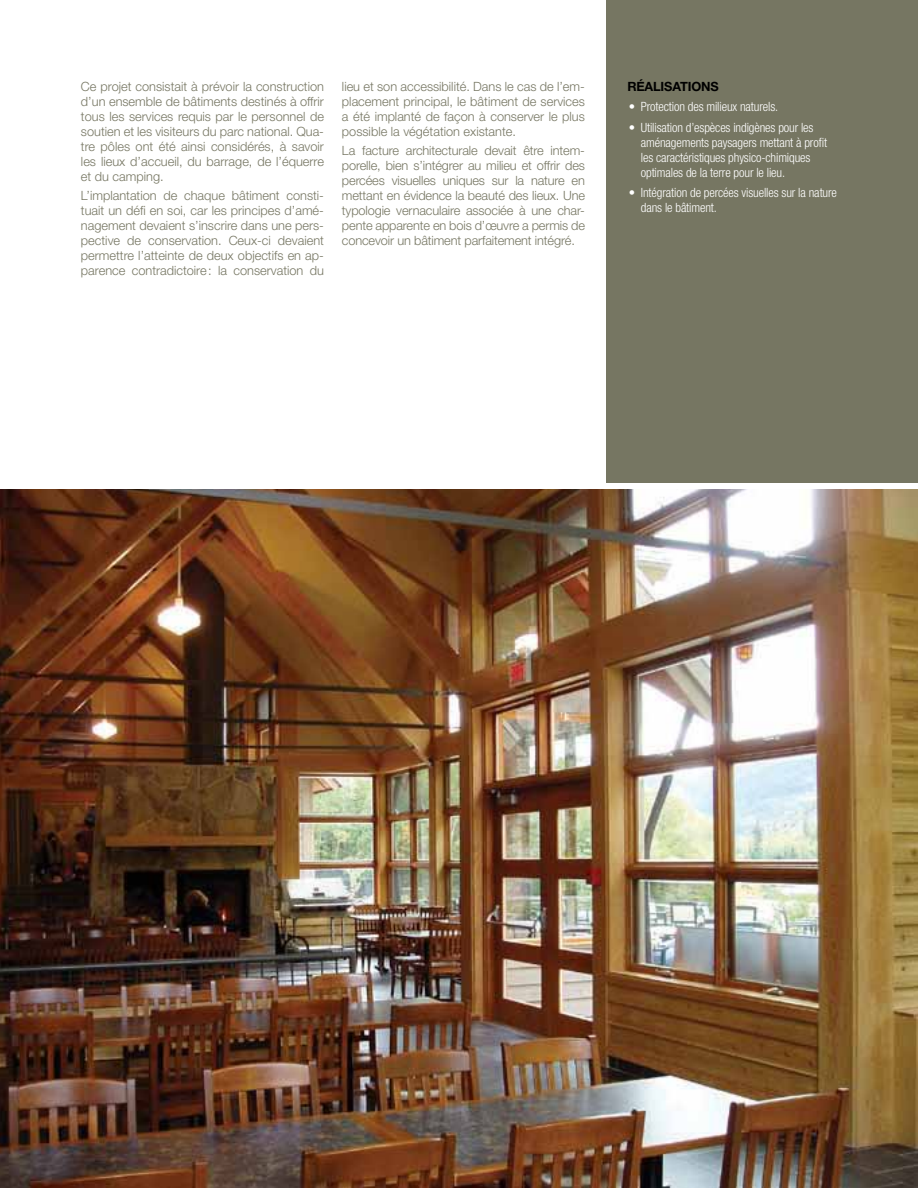
<style>
.page{position:relative;width:918px;height:1188px;background:#fff}
.page>*{position:absolute;margin:0;border:0;box-sizing:border-box;transform-origin:0 0}
.t1{font:300 12.75px/15px "Helvetica Neue";color:#767662;text-align:justify}
.t2{font:300 condensed 12.75px/15px "Helvetica Neue";letter-spacing:-.01em;color:#fff}
.t3{font:700 12.75px "Helvetica Neue";letter-spacing:-.01em;color:#000}
</style>
<div class="page">
<div style="left:606px;top:0;width:312px;height:486px;background:#767662"></div>
<img style="left:0;top:489px;width:918px;height:699px">
<div style="left:0;top:483px;width:918px;height:6px;background:#fff"></div>
<p class="t1" style="left:81px;top:79px;width:245px">Ce projet consistait à prévoir la construction d’un ensemble de bâtiments destinés à offrir tous les services requis par le personnel de soutien et les visiteurs du parc national. Qua&shy;tre pôles ont été ainsi considérés, à savoir les lieux d’accueil, du barrage, de l’équerre et du camping.</p>
<p class="t1" style="left:81px;top:187px;width:245px">L’implantation de chaque bâtiment consti&shy;tuait un défi en soi, car les principes d’amé&shy;nagement devaient s’inscrire dans une pers&shy;pective de conservation. Ceux-ci devaient permettre l’atteinte de deux objectifs en ap&shy;parence contradictoire: la conservation du</p>
<p class="t1" style="left:342px;top:79px;width:245px">lieu et son accessibilité. Dans le cas de l’em&shy;placement principal, le bâtiment de services a été implanté de façon à conserver le plus possible la végétation existante.</p>
<p class="t1" style="left:342px;top:142px;width:245px">La facture architecturale devait être intem&shy;porelle, bien s’intégrer au milieu et offrir des percées visuelles uniques sur la nature en mettant en évidence la beauté des lieux. Une typologie vernaculaire associée à une char&shy;pente apparente en bois d’œuvre a permis de concevoir un bâtiment parfaitement intégré.</p>
<p class="t3" style="left:627px;top:79px;width:93px">RÉALISATIONS</p>
<p class="t2" style="left:629px;top:99px;width:151px">• Protection des milieux naturels.</p>
<p class="t2" style="left:641px;top:120px;width:188px;text-indent:-12px">• Utilisation d’espèces indigènes pour les aménagements paysagers mettant à profit les caractéristiques physico-chimiques optimales de la terre pour le lieu.</p>
<p class="t2" style="left:641px;top:185px;width:198px;text-indent:-12px">• Intégration de percées visuelles sur la nature dans le bâtiment.</p>
</div>
